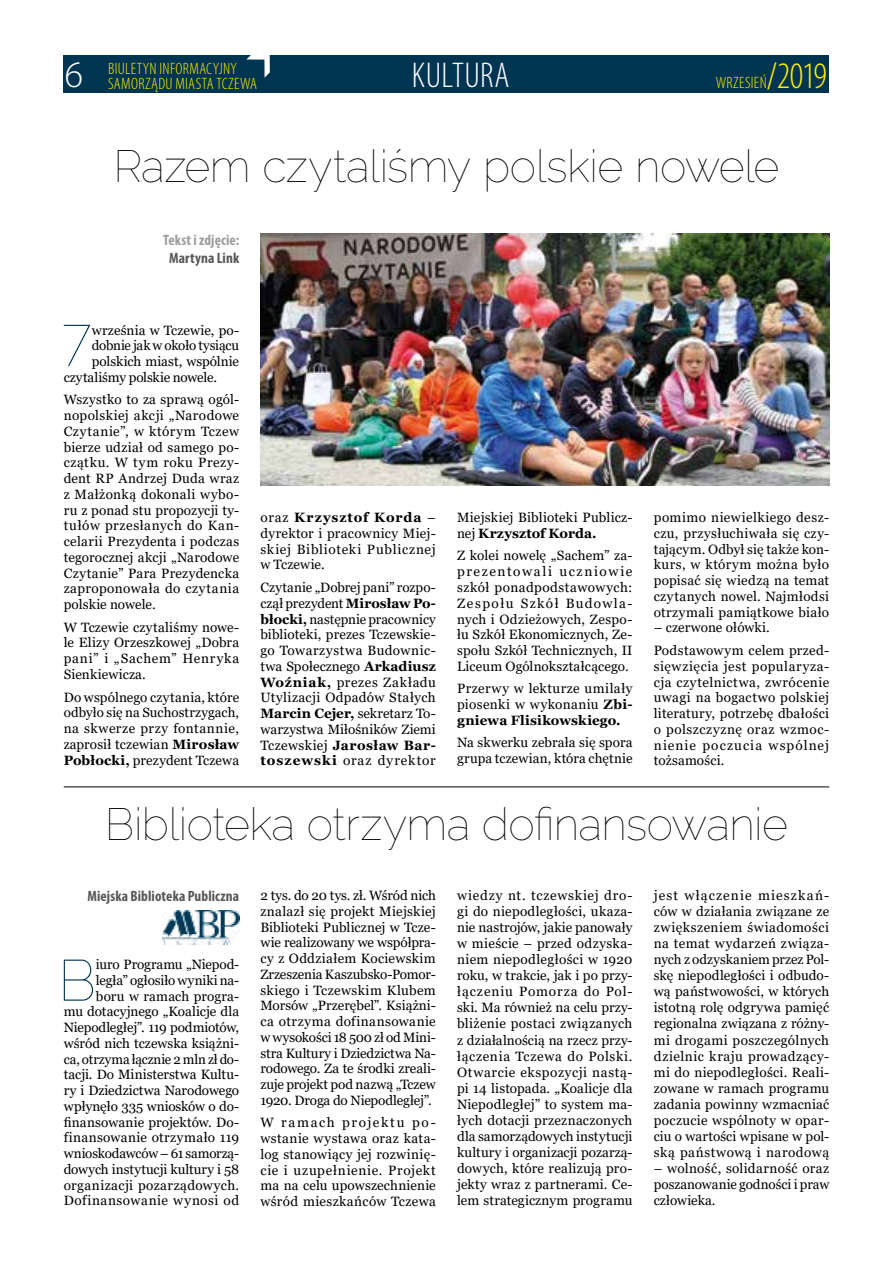
<style>
.page{position:relative;width:893px;height:1263px;background:#fff}
.page>*{position:absolute;margin:0;border:0;box-sizing:border-box;transform-origin:0 0}
.t1{font:100 57.9px "Raleway";color:#003552}
.t2{font:100 45px "Raleway";letter-spacing:-.015em;color:#000}
.t3{font:300 condensed 37.5px "Myriad Pro";color:#ffed00}
.t4{font:300 37.5px "Myriad Pro";color:#fff}
.t5{font:300 condensed 36px "Myriad Pro";letter-spacing:.01em;color:#fff}
.t6{font:300 condensed 16.5px/15px "Myriad Pro";letter-spacing:.02em;color:#ffed00}
.t7{font:700 condensed 15px "Myriad Pro";letter-spacing:.005em;color:#575756}
.t8{font:700 condensed 15px "Myriad Pro";letter-spacing:.005em;color:#9d9d9c}
.t9{font:13.5px/15.8px "Georgia";letter-spacing:.01em;color:#000;text-align:justify}
.t10{font:13.5px "Georgia";letter-spacing:-.015em;color:#000}
.t11{font:13.5px "Georgia";letter-spacing:-.02em;color:#000}
.s1{font-weight:700}
</style>
<div class="page">
<div style="left:64px;top:56px;width:765px;height:37px;background:#003552"></div>
<svg style="left:246px;top:55px;width:24px;height:23px"></svg>
<img style="left:163px;top:910px;width:76px;height:34px">
<img style="left:260px;top:234px;width:569px;height:252px">
<hr style="left:64px;top:787px;width:765px;height:1px;background:#000">
<h3 class="t4" style="left:65px;top:54px;width:20px">6</h3>
<p class="t6" style="left:108px;top:61px;width:151px">BIULETYN INFORMACYJNY<br>SAMORZĄDU MIASTA TCZEWA</p>
<h3 class="t5" style="left:412px;top:54px;width:99px">KULTURA</h3>
<h3 class="t3" style="left:766px;top:53px;width:62px">/2019</h3>
<p class="t6" style="left:716px;top:75px;width:53px">WRZESIEŃ</p>
<h2 class="t2" style="left:113px;top:140px;width:667px">Razem czytaliśmy polskie nowele</h2>
<p class="t8" style="left:163px;top:231px;width:78px">Tekst i zdjęcie:</p>
<p class="t7" style="left:169px;top:249px;width:72px">Martyna Link</p>
<h1 class="t1" style="left:61px;top:304px;width:32px">7</h1>
<p class="t9" style="left:92px;top:322px;width:149px">września w Tczewie, po-</p>
<p class="t11" style="left:92px;top:337px;width:149px">dobnie jak w około tysiącu</p>
<p class="t9" style="left:92px;top:354px;width:149px">polskich miast, wspólnie</p>
<p class="t10" style="left:64px;top:369px;width:155px">czytaliśmy polskie nowele.</p>
<p class="t9" style="left:64px;top:392px;width:177px">Wszystko to za sprawą ogól&shy;nopolskiej akcji „Narodowe Czytanie”, w którym Tczew bierze udział od samego po&shy;czątku. W tym roku Prezy&shy;dent RP Andrzej Duda wraz z Małżonką dokonali wybo&shy;ru z ponad stu propozycji ty&shy;tułów przesłanych do Kan&shy;celarii Prezydenta i podczas tegorocznej akcji „Narodowe Czytanie” Para Prezydencka zaproponowała do czytania polskie nowele.</p>
<p class="t9" style="left:64px;top:619px;width:177px">W Tczewie czytaliśmy nowe&shy;le Elizy Orzeszkowej „Dobra pani” i „Sachem” Henryka Sienkiewicza.</p>
<p class="t9" style="left:64px;top:689px;width:177px">Do wspólnego czytania, które odbyło się na Suchostrzygach, na skwerze przy fontannie, zaprosił tczewian <span class="s1">Mirosław Pobłocki,</span> prezydent Tczewa</p>
<p class="t9" style="left:260px;top:510px;width:177px">oraz <span class="s1">Krzysztof Korda</span> – dyrektor i pracownicy Miej&shy;skiej Biblioteki Publicznej w Tczewie.</p>
<p class="t9" style="left:260px;top:580px;width:177px">Czytanie „Dobrej pani” rozpo&shy;czął prezydent <span class="s1">Mirosław Po&shy;błocki,</span> następnie pracownicy biblioteki, prezes Tczewskie&shy;go Towarzystwa Budownic&shy;twa Społecznego <span class="s1">Arkadiusz Woźniak,</span> prezes Zakładu Utylizacji Odpadów Stałych <span class="s1">Marcin Cejer,</span> sekretarz To&shy;warzystwa Miłośników Ziemi Tczewskiej <span class="s1">Jarosław Bar&shy;toszewski</span> oraz dyrektor</p>
<p class="t9" style="left:457px;top:510px;width:177px">Miejskiej Biblioteki Publicz&shy;nej <span class="s1">Krzysztof Korda.</span></p>
<p class="t9" style="left:457px;top:548px;width:177px">Z kolei nowelę „Sachem” za&shy;prezentowali uczniowie szkół ponadpodstawowych:<br>Zespołu Szkół Budowla&shy;nych i Odzieżowych, Zespo&shy;łu Szkół Ekonomicznych, Ze&shy;społu Szkół Technicznych, II Liceum Ogólnokształcącego.</p>
<p class="t9" style="left:457px;top:681px;width:177px">Przerwy w lekturze umilały piosenki w wykonaniu <span class="s1">Zbi&shy;gniewa Flisikowskiego.</span></p>
<p class="t9" style="left:457px;top:735px;width:177px">Na skwerku zebrała się spora grupa tczewian, która chętnie</p>
<p class="t9" style="left:654px;top:510px;width:177px">pomimo niewielkiego desz&shy;czu, przysłuchiwała się czy&shy;tającym. Odbył się także kon&shy;kurs, w którym można było popisać się wiedzą na temat czytanych nowel. Najmłodsi otrzymali pamiątkowe biało</p>
<p class="t9" style="left:654px;top:617px;width:177px;line-height:22.5px">– czerwone ołówki.<br>Podstawowym celem przed-</p>
<p class="t9" style="left:654px;top:658px;width:177px">sięwzięcia jest popularyza&shy;cja czytelnictwa, zwrócenie uwagi na bogactwo polskiej literatury, potrzebę dbałości o polszczyznę oraz wzmoc&shy;nienie poczucia wspólnej tożsamości.</p>
<h2 class="t2" style="left:105px;top:797px;width:685px">Biblioteka otrzyma dofinansowanie</h2>
<p class="t9" style="left:260px;top:888px;width:177px">2 tys. do 20 tys. zł. Wśród nich znalazł się projekt Miejskiej Biblioteki Publicznej w Tcze&shy;wie realizowany we współpra&shy;cy z Oddziałem Kociewskim Zrzeszenia Kaszubsko-Pomor&shy;skiego i Tczewskim Klubem Morsów „Przerębel”. Książni&shy;ca otrzyma dofinansowanie w wysokości 18 500 zł od Mini&shy;stra Kultury i Dziedzictwa Na&shy;rodowego. Za te środki zreali&shy;zuje projekt pod nazwą „Tczew 1920. Droga do Niepodległej”.</p>
<p class="t9" style="left:260px;top:1115px;width:177px">W ramach projektu po&shy;wstanie wystawa oraz kata&shy;log stanowiący jej rozwinię&shy;cie i uzupełnienie. Projekt ma na celu upowszechnienie wśród mieszkańców Tczewa</p>
<p class="t9" style="left:457px;top:888px;width:177px">wiedzy nt. tczewskiej dro&shy;gi do niepodległości, ukaza&shy;nie nastrojów, jakie panowały w mieście – przed odzyska&shy;niem niepodległości w 1920 roku, w trakcie, jak i po przy&shy;łączeniu Pomorza do Pol&shy;ski. Ma również na celu przy&shy;bliżenie postaci związanych z działalnością na rzecz przy&shy;łączenia Tczewa do Polski.<br>Otwarcie ekspozycji nastą&shy;pi 14 listopada. „Koalicje dla Niepodległej” to system ma&shy;łych dotacji przeznaczonych dla samorządowych instytucji kultury i organizacji pozarzą&shy;dowych, które realizują pro&shy;jekty wraz z partnerami. Ce&shy;lem strategicznym programu</p>
<p class="t9" style="left:654px;top:888px;width:177px">jest włączenie mieszkań&shy;ców w działania związane ze zwiększeniem świadomości na temat wydarzeń związa&shy;nych z odzyskaniem przez Pol&shy;skę niepodległości i odbudo&shy;wą państwowości, w których istotną rolę odgrywa pamięć regionalna związana z różny&shy;mi drogami poszczególnych dzielnic kraju prowadzący&shy;mi do niepodległości. Reali&shy;zowane w ramach programu zadania powinny wzmacniać poczucie wspólnoty w opar&shy;ciu o wartości wpisane w pol&shy;ską państwową i narodową</p>
<p class="t7" style="left:88px;top:887px;width:153px">Miejska Biblioteka Publiczna</p>
<p class="t9" style="left:64px;top:957px;width:177px;text-align:right">iuro Programu „Niepod&shy;legła” ogłosiło wyniki na-<br>boru w ramach progra-<br>mu dotacyjnego „Koalicje dla<br>Niepodległej”. 119 podmiotów, wśród nich tczewska książni&shy;ca, otrzyma łącznie 2 mln zł do&shy;tacji. Do Ministerstwa Kultu&shy;ry i Dziedzictwa Narodowego wpłynęło 335 wniosków o do&shy;finansowanie projektów. Do&shy;finansowanie otrzymało 119 wnioskodawców – 61 samorzą&shy;dowych instytucji kultury i 58 organizacji pozarządowych.<br>Dofinansowanie wynosi od</p>
<h1 class="t1" style="left:58px;top:946px;width:39px">B</h1>
<p class="t9" style="left:654px;top:1160px;width:177px">– wolność, solidarność oraz poszanowanie godności i praw człowieka.</p>
</div>
